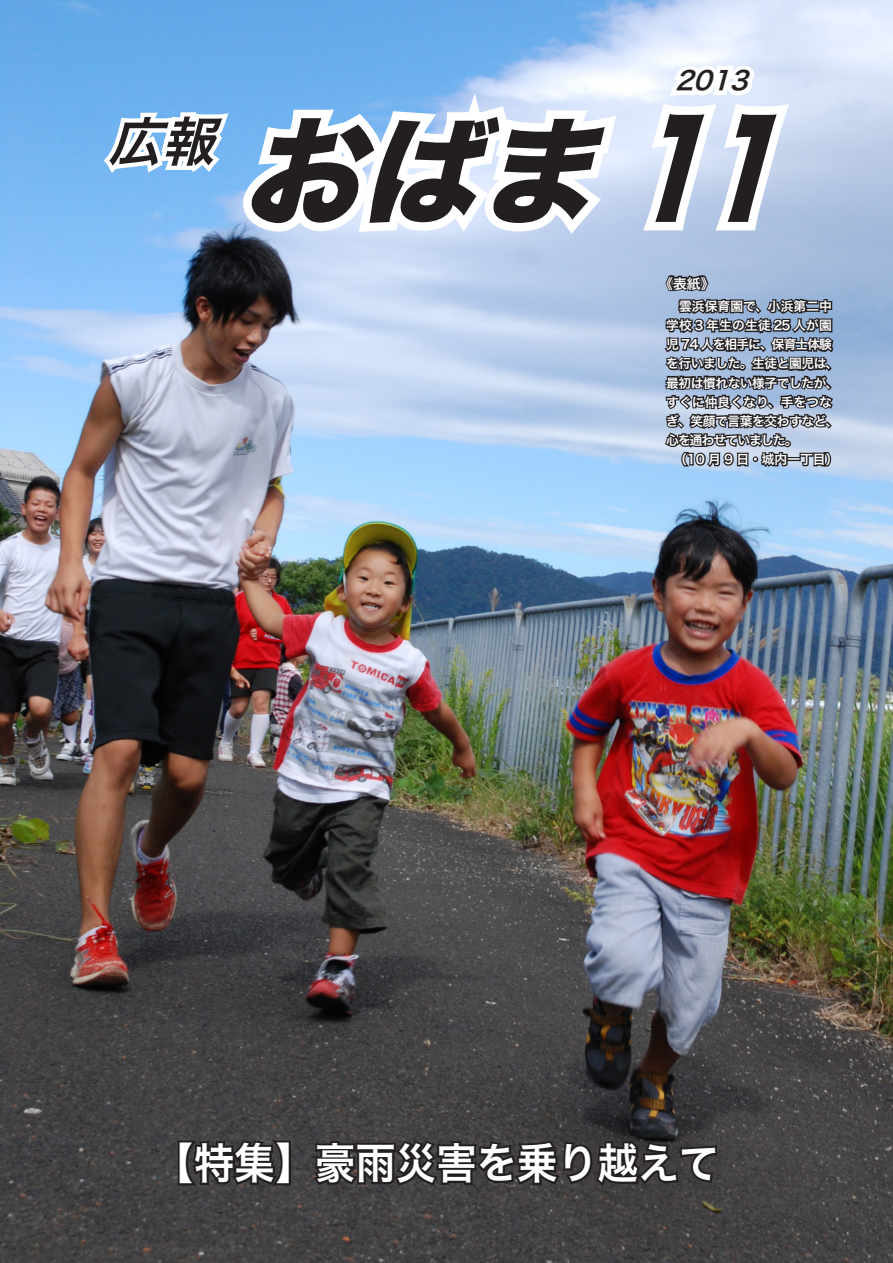
<style>
.page{position:relative;width:893px;height:1263px;background:#fff}
.page>*{position:absolute;margin:0;border:0;box-sizing:border-box;transform-origin:0 0}
.t1{font:italic 117px "Hira Kaku Std W8";color:#231f20}
.t2{font:italic 53.1px "Hira Kaku Pro W6";color:#231f20}
.t3{font:42.45px "Hira Kaku Pro W6";color:#fff;scale:.95 1}
.t4{font:italic 25.5px "Hira Kaku Pro W6";color:#231f20}
.t5{font:13.8px "Hira Kaku Pro W6";color:#fff}
.t6{font:12.75px/19.2px "Hira Kaku Pro W6";letter-spacing:-.035em;color:#fff}
.s1{font-size:128.55px}
</style>
<div class="page">
<img style="left:0;top:0;width:893px;height:1263px">
<svg style="left:98px;top:0;width:739px;height:469px"></svg>
<svg style="left:176px;top:1138px;width:117px;height:62px;background:#322f30"></svg>
<svg style="left:309px;top:1080px;width:418px;height:110px;background:#373536"></svg>
<p class="t2" style="left:108px;top:93px;width:132px">広報</p>
<p class="t4" style="left:675px;top:58px;width:86px">2013</p>
<p class="t1" style="left:243px;top:107px;width:591px">おばま <span class="s1">11</span></p>
<p class="t5" style="left:659px;top:271px;width:57px">《表紙》</p>
<p class="t6" style="left:666px;top:296px;width:174px">　雲浜保育園で、小浜第二中学校 3 年生の生徒 25 人が園児 74 人を相手に、保育士体験を行いました。生徒と園児は、最初は慣れない様子でしたが、すぐに仲良くなり、手をつなぎ、笑顔で言葉を交わすなど、心を通わせていました。</p>
<p class="t6" style="left:674px;top:449px;width:166px">（10 月 9 日・城内一丁目）</p>
<p class="t3" style="left:154px;top:1125px;width:597px">【特集】豪雨災害を乗り越えて</p>
</div>
